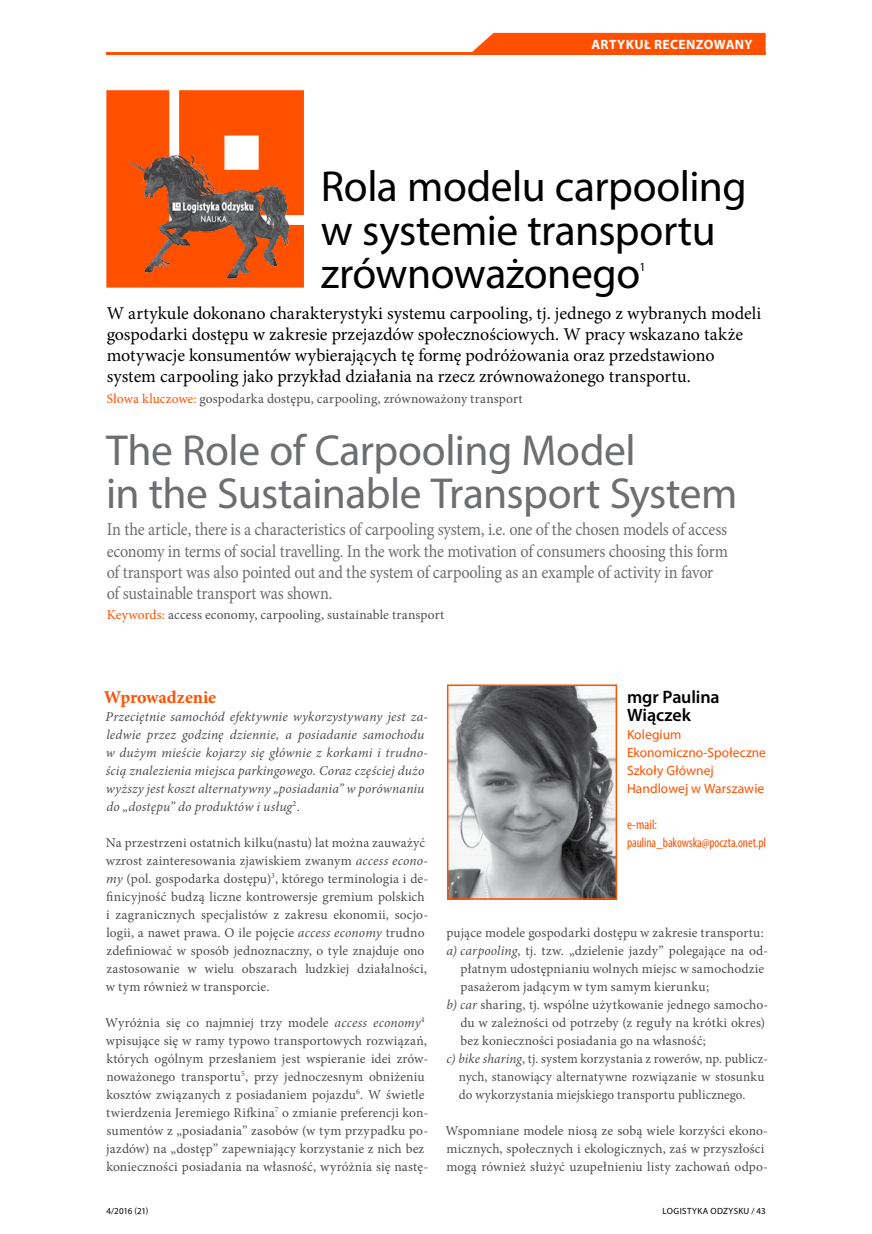
<style>
.page{position:relative;width:872px;height:1234px;background:#fff}
.page>*{position:absolute;margin:0;border:0;box-sizing:border-box;transform-origin:0 0}
.t1{font:43.5px/43.5px "Myriad Pro";letter-spacing:-.01em;color:#6d6e71}
.t2{font:43.5px/43.5px "Myriad Pro";letter-spacing:-.015em;color:#000}
.t3{font:18px/21px "Minion Pro";color:#000}
.t4{font:18px/21px "Minion Pro";letter-spacing:-.01em;color:#6d6e71;scale:.9 1}
.t5{font:600 18px/18px "Myriad Pro";letter-spacing:-.005em;color:#000}
.t6{font:700 18px "Minion Pro";letter-spacing:-.005em;color:#ff5000}
.t7{font:13.5px/18px "Minion Pro";letter-spacing:.01em;color:#4d4d4f}
.t8{font:italic 13.5px/18px "Minion Pro";letter-spacing:.01em;color:#4d4d4f}
.t9{font:13.5px/18px "Myriad Pro";letter-spacing:.005em;color:#ff5000}
.t10{font:condensed 13.5px/18px "Myriad Pro";color:#ff5000}
.t11{font:700 13.5px "Myriad Pro";color:#fff}
.t12{font:12.3px "Myriad Pro";color:#000}
.t13{font:9px "Myriad Pro";letter-spacing:.005em;color:#000}
.s1{color:#ff5000}
.s2{font-style:normal}
.s3{font-style:italic}
</style>
<div class="page">
<div style="left:472px;top:33px;width:293px;height:19px;background:#ff5000"></div>
<hr style="left:106px;top:52px;width:659px;height:2px;background:#ff5000">
<svg style="left:106px;top:90px;width:198px;height:46px;background:#ff5a0f"></svg>
<img style="left:106px;top:136px;width:198px;height:152px">
<img style="left:450px;top:687px;width:164px;height:209px">
<div style="left:447px;top:684px;width:170px;height:215px;border:2px solid #ff5000"></div>
<p class="t11" style="left:591px;top:35px;width:19px">ARTYKU</p>
<p class="t11" style="left:644px;top:35px;width:20px">Ł RECENZOWANY</p>
<h1 class="t2" style="left:321px;top:164px;width:427px">Rola modelu carpooling w systemie transportu zrównoważonego</h1>
<p class="t12" style="left:639px;top:259px;width:8px">1</p>
<p class="t3" style="left:107px;top:303px;width:656px">W artykule dokonano charakterystyki systemu carpooling, tj. jednego z wybranych modeli gospodarki dostępu w zakresie przejazdów społecznościowych. W pracy wskazano także motywacje konsumentów wybierających tę formę podróżowania oraz przedstawiono system carpooling jako przykład działania na rzecz zrównoważonego transportu.</p>
<p class="t7" style="left:107px;top:390px;width:417px"><span class="s1">Słowa kluczowe:</span> gospodarka dostępu, carpooling, zrównoważony transport</p>
<h1 class="t1" style="left:106px;top:427px;width:633px">The Role of Carpooling Model<br>in the Sustainable Transport System</h1>
<p class="t4" style="left:107px;top:519px;width:692px">In the article, there is a characteristics of carpooling system, i.e. one of the chosen models of access economy in terms of social travelling. In the work the motivation of consumers choosing this form of transport was also pointed out and the system of carpooling as an example of activity in favor of sustainable transport was shown.</p>
<p class="t7" style="left:107px;top:606px;width:339px"><span class="s1">Keywords:</span> access economy, carpooling, sustainable transport</p>
<h2 class="t6" style="left:104px;top:684px;width:114px">Wprowadzenie</h2>
<p class="t8" style="left:106px;top:707px;width:324px">Przeciętnie samochód efektywnie wykorzystywany jest za&shy;ledwie przez godzinę dziennie, a posiadanie samochodu w dużym mieście kojarzy się głównie z korkami i trudno&shy;ścią znalezienia miejsca parkingowego. Coraz częściej dużo wyższy jest koszt alternatywny „posiadania” w porównaniu do „dostępu” do produktów i usług<sup>2</sup><span class="s2">.</span></p>
<p class="t7" style="left:106px;top:833px;width:324px">Na przestrzeni ostatnich kilku(nastu) lat można zauważyć wzrost zainteresowania zjawiskiem zwanym <span class="s3">access econo&shy;my</span> (pol. gospodarka dostępu)<sup>3</sup>, którego terminologia i de&shy;finicyjność budzą liczne kontrowersje gremium polskich i zagranicznych specjalistów z zakresu ekonomii, socjo&shy;logii, a nawet prawa. O ile pojęcie <span class="s3">access economy</span> trudno zdefiniować w sposób jednoznaczny, o tyle znajduje ono zastosowanie w wielu obszarach ludzkiej działalności, w tym również w transporcie.</p>
<p class="t7" style="left:105px;top:1013px;width:324px">Wyróżnia się co najmniej trzy modele <span class="s3">access economy</span><sup>4 </sup>wpisujące się w ramy typowo transportowych rozwiązań, których ogólnym przesłaniem jest wspieranie idei zrów&shy;noważonego transportu<sup>5</sup>, przy jednoczesnym obniżeniu kosztów związanych z posiadaniem pojazdu<sup>6</sup>. W świetle twierdzenia Jeremiego Rifkina<sup>7</sup> o zmianie preferencji kon&shy;sumentów z „posiadania” zasobów (w tym przypadku po&shy;jazdów) na „dostęp” zapewniający korzystanie z nich bez konieczności posiadania na własność, wyróżnia się nastę-</p>
<h2 class="t5" style="left:627px;top:687px;width:94px">mgr Paulina<br>Wiączek</h2>
<p class="t9" style="left:627px;top:724px;width:140px">Kolegium<br>Ekonomiczno-Społeczne<br>Szkoły Głównej<br>Handlowej w Warszawie</p>
<p class="t10" style="left:627px;top:814px;width:140px">e-mail: paulina_bakowska@poczta.onet.pl</p>
<p class="t7" style="left:446px;top:923px;width:318px">pujące modele gospodarki dostępu w zakresie transportu:</p>
<p class="t7" style="left:446px;top:941px;width:323px"><span class="s3">a) carpooling</span>, tj. tzw. „dzielenie jazdy” polegające na od-</p>
<p class="t7" style="left:460px;top:959px;width:305px">płatnym udostępnianiu wolnych miejsc w samochodzie</p>
<p class="t7" style="left:460px;top:977px;width:250px">pasażerom jadącym w tym samym kierunku;</p>
<p class="t7" style="left:446px;top:995px;width:323px"><span class="s3">b) car</span> sharing, tj. wspólne użytkowanie jednego samocho-</p>
<p class="t7" style="left:460px;top:1013px;width:306px">du w zależności od potrzeby (z reguły na krótki okres)</p>
<p class="t7" style="left:460px;top:1031px;width:247px">bez konieczności posiadania go na własność;</p>
<p class="t7" style="left:446px;top:1049px;width:323px"><span class="s3">c) bike sharing</span>, tj. system korzystania z rowerów, np. publicz-</p>
<p class="t7" style="left:459px;top:1067px;width:307px">nych, stanowiący alternatywne rozwiązanie w stosunku</p>
<p class="t7" style="left:459px;top:1085px;width:288px">do wykorzystania miejskiego transportu publicznego.</p>
<p class="t7" style="left:445px;top:1121px;width:324px">Wspomniane modele niosą ze sobą wiele korzyści ekono&shy;micznych, społecznych i ekologicznych, zaś w przyszłości mogą również służyć uzupełnieniu listy zachowań odpo-</p>
<p class="t13" style="left:106px;top:1204px;width:43px">4/2016 (21)</p>
<p class="t13" style="left:662px;top:1204px;width:17px">Logisty</p>
<p class="t13" style="left:697px;top:1204px;width:70px">ka Odzys ku / 43</p>
</div>
